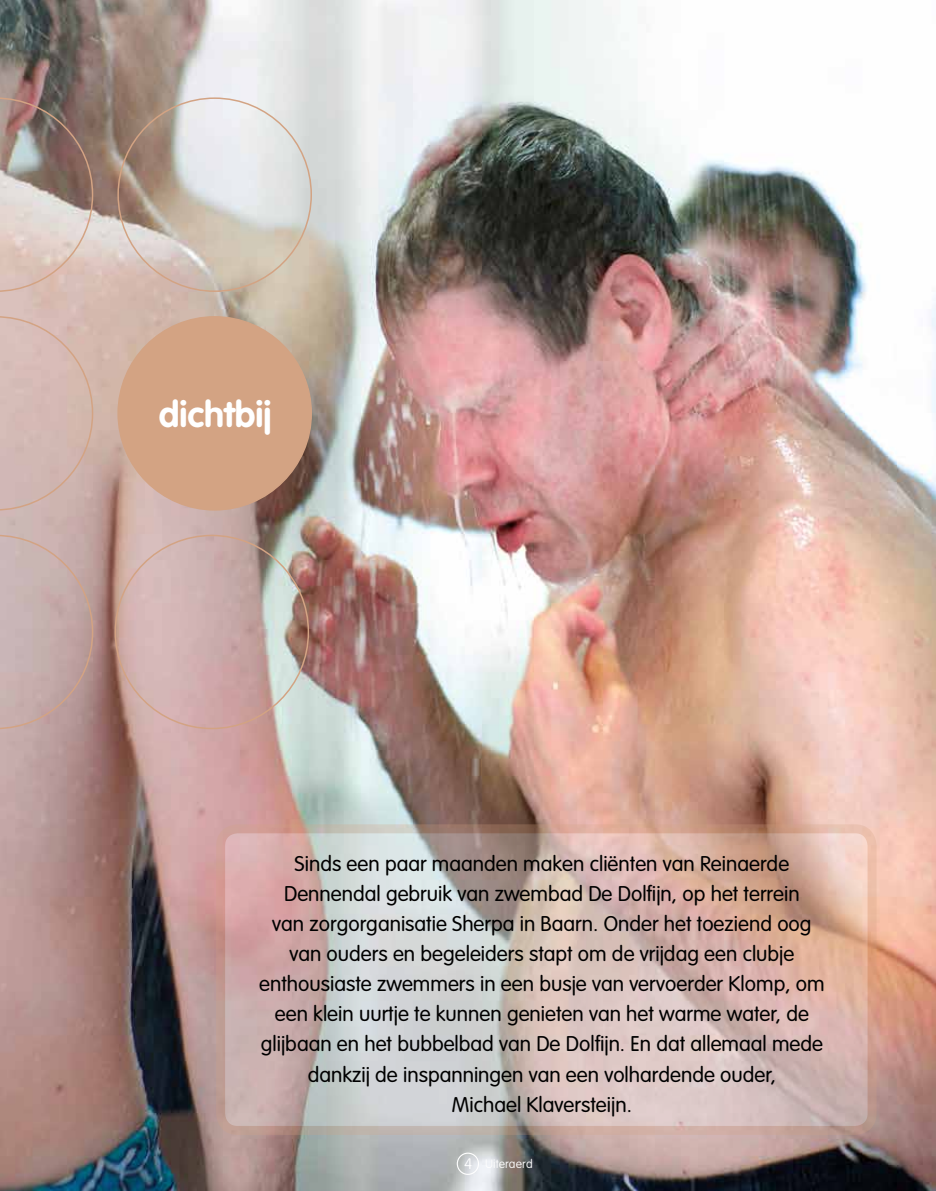
<style>
.page{position:relative;width:936px;height:1191px;background:#fff}
.page>*{position:absolute;margin:0;border:0;box-sizing:border-box;transform-origin:0 0}
.t1{font:700 36px "VAG Rounded Std";color:#fff}
.t2{font:300 21px/30px "VAG Rounded Std";color:#000;text-align:center}
.t3{font:100 12px "VAG Rounded Std";letter-spacing:.01em;color:#fff}
.s1{font-size:15px}
</style>
<div class="page">
<img style="left:0;top:0;width:935px;height:1191px">
<svg style="left:0;top:97px;width:93px;height:195px;background:#b6a39c"></svg>
<svg style="left:0;top:316px;width:93px;height:194px;background:#d3b8b1"></svg>
<svg style="left:0;top:535px;width:93px;height:194px;background:#c3aaa8"></svg>
<div style="left:118px;top:317px;width:193px;height:193px;background:#d3a383;border-radius:50%"></div>
<svg style="left:220px;top:829px;width:652px;height:301px;background:#d1bcb7"></svg>
<div style="left:216px;top:824px;width:660px;height:311px;border:9px solid #d3a383;border-radius:17px"></div>
<div style="left:456px;top:1152px;width:23px;height:22px;border:1px solid #fff;border-radius:50%"></div>
<h1 class="t1" style="left:159px;top:393px;width:114px">dichtbij</h1>
<p class="t2" style="left:259px;top:849px;width:567px">Sinds een paar maanden maken cliënten van Reinaerde Dennendal gebruik van zwembad De Dolfijn, op het terrein<br>van zorgorganisatie Sherpa in Baarn. Onder het toeziend oog van ouders en begeleiders stapt om de vrijdag een clubje enthousiaste zwemmers in een busje van vervoerder Klomp, om een klein uurtje te kunnen genieten van het warme water, de glijbaan en het bubbelbad van De Dolfijn. En dat allemaal mede dankzij de inspanningen van een volhardende ouder,<br>Michael Klaversteijn.</p>
<p class="t3" style="left:464px;top:1157px;width:70px"><span class="s1">4</span> Uiteraerd</p>
</div>
